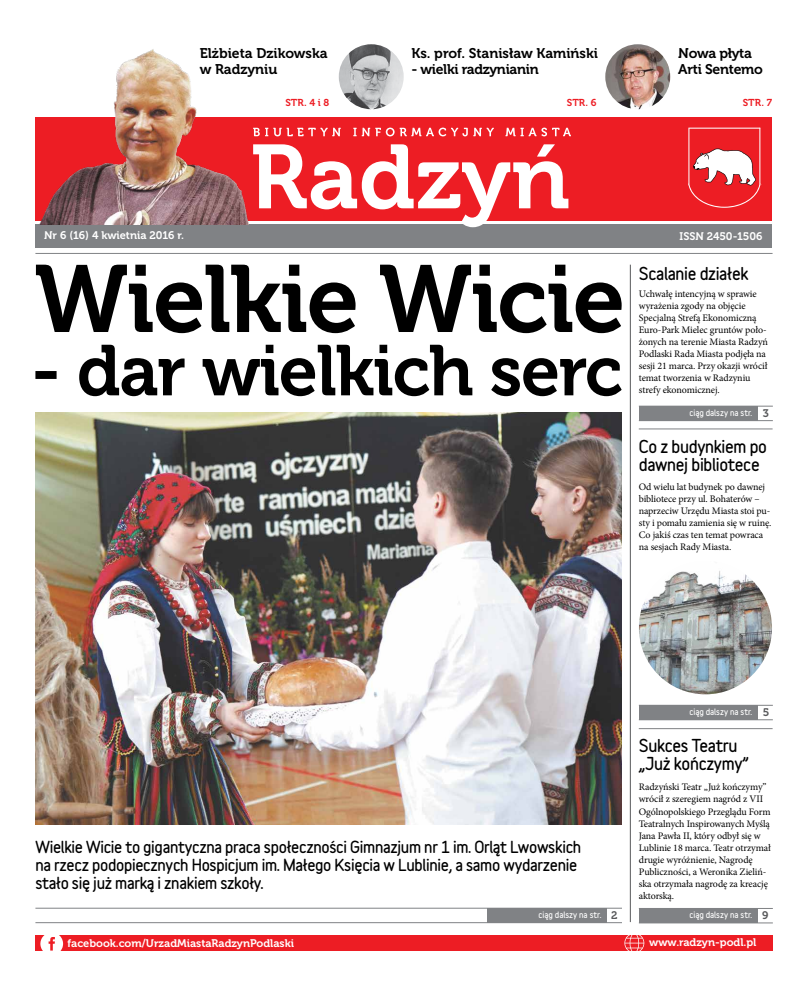
<style>
.page{position:relative;width:808px;height:993px;background:#fff}
.page>*{position:absolute;margin:0;border:0;box-sizing:border-box;transform-origin:0 0}
.t1{font:900 16px/18px "Variable";letter-spacing:-.02em;color:#000}
.t2{font:900 15px/18px "Variable";letter-spacing:-.02em;color:#000}
.t3{font:14px/16px "Museo 700";letter-spacing:-.005em;color:#000}
.t4{font:11px "Museo 700";color:#fff}
.t5{font:11px "Museo 700";color:#58595b}
.t6{font:10px/12px "Minion Pro";letter-spacing:-.01em;color:#000}
.t7{font:10px "Museo 700";color:#ed1d24}
.t8{font:900 8px "Variable";color:#fff}
.s1{font-family:"Museo 700";font-weight:400;font-size:11px;color:#58595b}
</style>
<div class="page">
<div style="left:36px;top:224px;width:736px;height:24px;background:#808285"></div>
<hr style="left:630px;top:264px;width:1px;height:657px;background:#58595b">
<div style="left:36px;top:117px;width:736px;height:103px;background:#ed1d24"></div>
<hr style="left:35px;top:253px;width:737px;height:1px;background:#808285">
<img style="left:339px;top:44px;width:65px;height:65px;border-radius:32px">
<svg style="left:253px;top:127px;width:318px;height:9px"></svg>
<svg style="left:688px;top:128px;width:72px;height:80px"></svg>
<img style="left:605px;top:44px;width:65px;height:65px;border-radius:32px">
<div style="left:35px;top:935px;width:737px;height:15px;background:#ed1d24"></div>
<svg style="left:40px;top:935px;width:23px;height:16px"></svg>
<svg style="left:624px;top:935px;width:20px;height:16px"></svg>
<hr style="left:35px;top:907px;width:587px;height:1px;background:#808285">
<hr style="left:35px;top:921px;width:587px;height:1px;background:#808285">
<div style="left:487px;top:907px;width:120px;height:15px;background:#808285"></div>
<hr style="left:639px;top:428px;width:133px;height:1px;background:#808285">
<hr style="left:639px;top:728px;width:133px;height:1px;background:#808285">
<hr style="left:639px;top:704px;width:134px;height:1px;background:#808285">
<hr style="left:639px;top:719px;width:134px;height:1px;background:#808285">
<div style="left:639px;top:705px;width:118px;height:14px;background:#808285"></div>
<hr style="left:639px;top:907px;width:134px;height:1px;background:#808285">
<hr style="left:639px;top:922px;width:134px;height:1px;background:#808285">
<div style="left:639px;top:908px;width:118px;height:14px;background:#808285"></div>
<hr style="left:639px;top:405px;width:134px;height:1px;background:#808285">
<hr style="left:639px;top:420px;width:134px;height:1px;background:#808285">
<div style="left:639px;top:406px;width:118px;height:14px;background:#808285"></div>
<svg style="left:253px;top:144px;width:315px;height:83px"></svg>
<img style="left:35px;top:49px;width:217px;height:175px">
<img style="left:36px;top:412px;width:586px;height:412px">
<img style="left:639px;top:561px;width:133px;height:133px;border-radius:67px">
<svg style="left:36px;top:264px;width:586px;height:69px"></svg>
<svg style="left:35px;top:344px;width:587px;height:52px"></svg>
<h3 class="t3" style="left:200px;top:45px;width:129px">Elżbieta Dzikowska w Radzyniu</h3>
<p class="t7" style="left:285px;top:97px;width:45px">STR. 4 i 8</p>
<p class="t4" style="left:44px;top:229px;width:142px">Nr 6 (16) 4 kwietnia 2016 r.</p>
<h3 class="t3" style="left:411px;top:45px;width:188px">Ks. prof. Stanisław Kamiński</h3>
<h3 class="t3" style="left:411px;top:61px;width:129px">- wielki radzynianin</h3>
<p class="t7" style="left:567px;top:97px;width:31px">STR. 6</p>
<p class="t7" style="left:743px;top:97px;width:31px">STR. 7</p>
<h3 class="t3" style="left:678px;top:45px;width:86px">Nowa płyta<br>Arti Sentemo</h3>
<p class="t4" style="left:680px;top:229px;width:84px">ISSN 2450-1506</p>
<h1 class="t1" style="left:639px;top:264px;width:111px">Scalanie działek</h1>
<p class="t6" style="left:639px;top:287px;width:131px">Uchwałę intencyjną w sprawie wyrażenia zgody na objęcie<br>Specjalną Strefą Ekonomiczną<br>Euro-Park Mielec gruntów poło&shy;żonych na terenie Miasta Radzyń<br>Podlaski Rada Miasta podjęła na sesji 21 marca. Przy okazji wrócił temat tworzenia w Radzyniu strefy ekonomicznej.</p>
<p class="t8" style="left:689px;top:406px;width:81px">ciąg dalszy na str. <span class="s1">3</span></p>
<h1 class="t1" style="left:639px;top:437px;width:130px">Co z budynkiem po dawnej bibliotece</h1>
<p class="t6" style="left:639px;top:480px;width:134px">Od wielu lat budynek po dawnej bibliotece przy ul. Bohaterów – naprzeciw Urzędu Miasta stoi pu&shy;sty i pomału zamienia się w ruinę.<br>Co jakiś czas ten temat powraca na sesjach Rady Miasta.</p>
<p class="t8" style="left:689px;top:705px;width:64px">ciąg dalszy na str.</p>
<h1 class="t1" style="left:639px;top:736px;width:112px">Sukces Teatru „Już kończymy”</h1>
<p class="t5" style="left:763px;top:706px;width:8px">5</p>
<h2 class="t2" style="left:35px;top:837px;width:547px">Wielkie Wicie to gigantyczna praca społeczności Gimnazjum nr 1 im. Orląt Lwowskich na rzecz podopiecznych Hospicjum im. Małego Księcia w Lublinie, a samo wydarzenie stało się już marką i znakiem szkoły.</h2>
<p class="t8" style="left:538px;top:908px;width:80px">ciąg dalszy na str. <span class="s1">2</span></p>
<p class="t6" style="left:639px;top:781px;width:133px">Radzyński Teatr „Już kończymy” wrócił z szeregiem nagród z VII<br>Ogólnopolskiego Przeglądu Form<br>Teatralnych Inspirowanych Myślą<br>Jana Pawła II, który odbył się w<br>Lublinie 18 marca. Teatr otrzymał drugie wyróżnienie, Nagrodę<br>Publiczności, a Weronika Zieliń&shy;ska otrzymała nagrodę za kreację aktorską.</p>
<p class="t8" style="left:689px;top:908px;width:64px">ciąg dalszy na str.</p>
<p class="t5" style="left:762px;top:909px;width:8px">9</p>
<p class="t4" style="left:68px;top:936px;width:228px">facebook.com/UrzadMiastaRadzynPodlaski</p>
<p class="t4" style="left:649px;top:935px;width:109px">www.radzyn-podl.pl</p>
</div>
